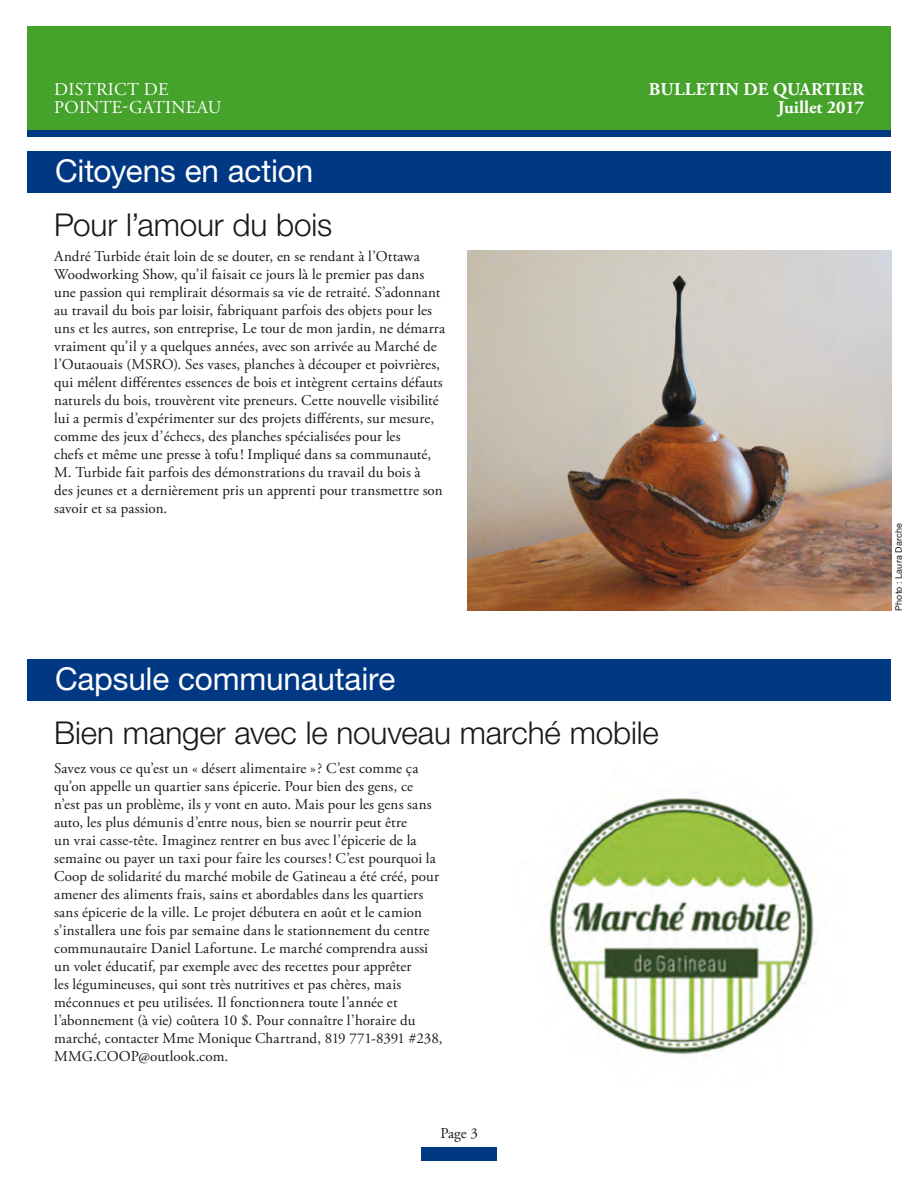
<style>
.page{position:relative;width:918px;height:1188px;background:#fff}
.page>*{position:absolute;margin:0;border:0;box-sizing:border-box;transform-origin:0 0}
.t1{font:300 31.5px "Helvetica Neue LT Pro";letter-spacing:-.005em;color:#1a171c}
.t2{font:31.5px "Helvetica Neue LT Pro";letter-spacing:-.005em;color:#fff}
.t3{font:700 18px/18px "Adobe Garamond Pro";color:#fff}
.t4{font:18px/18px "Adobe Garamond Pro";letter-spacing:.015em;color:#fff}
.t5{font:15px/18px "Adobe Garamond Pro";letter-spacing:.005em;color:#1a171c}
.t6{font:9px "Helvetica Neue LT Pro";letter-spacing:.02em;color:#1a171c}
</style>
<div class="page">
<div style="left:27px;top:123px;width:864px;height:14px;background:#003883"></div>
<div style="left:27px;top:26px;width:864px;height:104px;background:#45a22b"></div>
<div style="left:421px;top:1147px;width:76px;height:14px;background:#003883"></div>
<div style="left:27px;top:659px;width:864px;height:42px;background:#003883"></div>
<div style="left:27px;top:151px;width:864px;height:42px;background:#003883"></div>
<img style="left:467px;top:251px;width:425px;height:360px">
<img style="left:549px;top:798px;width:268px;height:258px">
<p class="t4" style="left:54px;top:81px;width:168px">DISTRICT DE<br>POINTE-GATINEAU</p>
<p class="t3" style="left:649px;top:80px;width:13px">BULLETIN</p>
<p class="t3" style="left:778px;top:80px;width:88px;text-indent:-34px">DE QUARTIER<br>JUILLET 2017</p>
<h1 class="t2" style="left:55px;top:151px;width:260px">Citoyens en action</h1>
<h1 class="t1" style="left:54px;top:205px;width:280px">Pour l’amour du bois</h1>
<p class="t5" style="left:54px;top:247px;width:392px">André Turbide était loin de se douter, en se rendant à l’Ottawa Woodworking Show, qu’il faisait ce jours là le premier pas dans une passion qui remplirait désormais sa vie de retraité. S’adonnant au travail du bois par loisir, fabriquant parfois des objets pour les uns et les autres, son entreprise, Le tour de mon jardin, ne démarra vraiment qu’il y a quelques années, avec son arrivée au Marché de l’Outaouais (MSRO). Ses vases, planches à découper et poivrières, qui mêlent différentes essences de bois et intègrent certains défauts naturels du bois, trouvèrent vite preneurs. Cette nouvelle visibilité lui a permis d’expérimenter sur des projets différents, sur mesure, comme des jeux d’échecs, des planches spécialisées pour les<br>chefs et même une presse à tofu! Impliqué dans sa communauté, M. Turbide fait parfois des démonstrations du travail du bois à<br>des jeunes et a dernièrement pris un apprenti pour transmettre son savoir et sa passion.</p>
<h1 class="t2" style="left:55px;top:659px;width:342px">Capsule communautaire</h1>
<h1 class="t1" style="left:54px;top:713px;width:606px">Bien manger avec le nouveau marché mobile</h1>
<p class="t5" style="left:54px;top:760px;width:390px">Savez vous ce qu’est un « désert alimentaire »? C’est comme ça qu’on appelle un quartier sans épicerie. Pour bien des gens, ce<br>n’est pas un problème, ils y vont en auto. Mais pour les gens sans auto, les plus démunis d’entre nous, bien se nourrir peut être<br>un vrai casse-tête. Imaginez rentrer en bus avec l’épicerie de la semaine ou payer un taxi pour faire les courses! C’est pourquoi la Coop de solidarité du marché mobile de Gatineau a été créé, pour amener des aliments frais, sains et abordables dans les quartiers sans épicerie de la ville. Le projet débutera en août et le camion s’installera une fois par semaine dans le stationnement du centre communautaire Daniel Lafortune. Le marché comprendra aussi un volet éducatif, par exemple avec des recettes pour apprêter<br>les légumineuses, qui sont très nutritives et pas chères, mais méconnues et peu utilisées. Il fonctionnera toute l’année et l’abonnement (à vie) coûtera 10 $. Pour connaître l’horaire du marché, contacter Mme Monique Chartrand, 819 771-8391 #238, MMG.COOP@outlook.com.</p>
<p class="t5" style="left:440px;top:1125px;width:39px">Page 3</p>
<p class="t6" style="left:893px;top:611px;width:90px;rotate:-90deg">Photo : Laura Darche</p>
</div>
